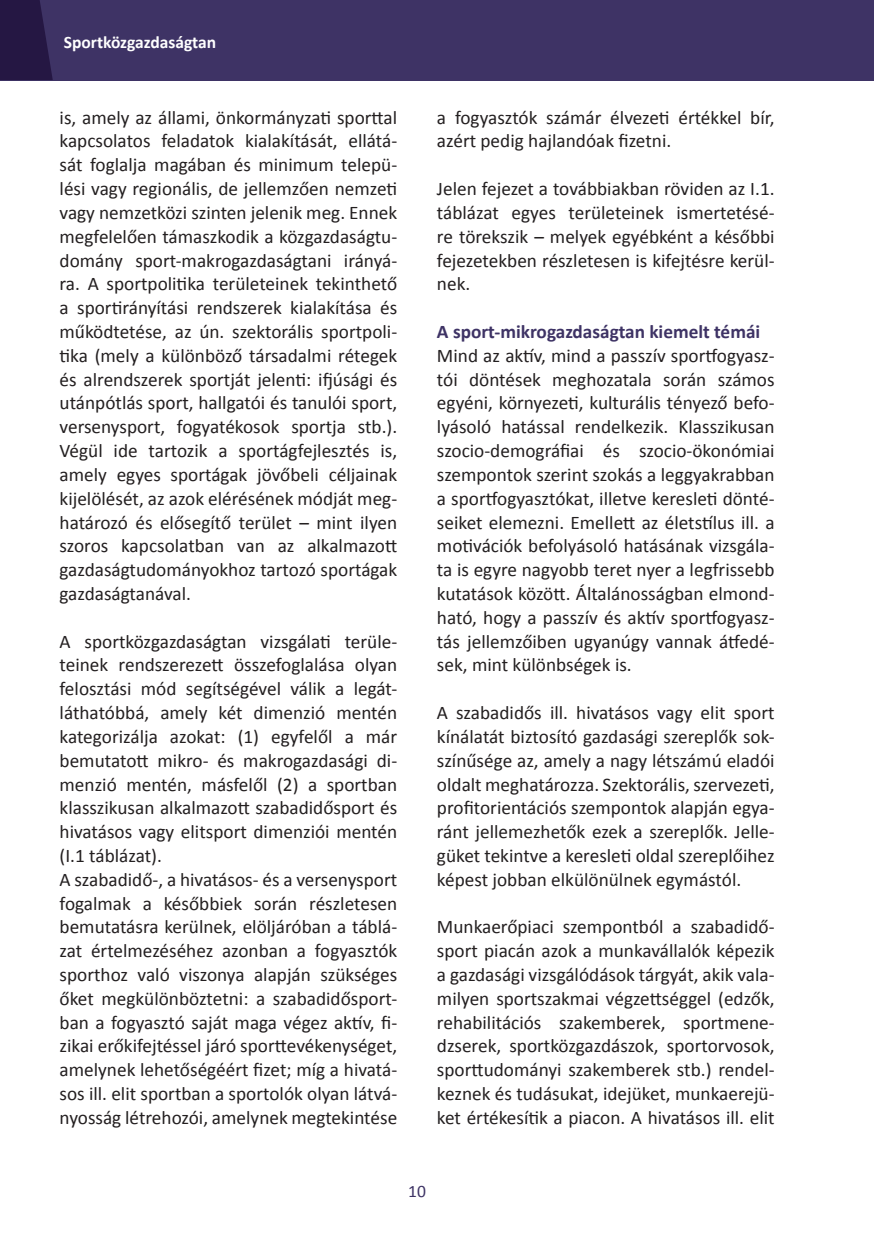
<style>
.page{position:relative;width:874px;height:1241px;background:#fff}
.page>*{position:absolute;margin:0;border:0;box-sizing:border-box;transform-origin:0 0}
.t1{font:19.25px/23.8px "Calibri";color:#231f20;text-align:justify}
.t2{font:700 19.25px "Calibri";color:#3e3365}
.t3{font:700 17.5px "Calibri";color:#fff}
.t4{font:17.5px "Calibri";color:#3e3365}
</style>
<div class="page">
<div style="left:0;top:0;width:873px;height:81px;background:#3e3365"></div>
<svg style="left:0;top:0;width:53px;height:80px;background:#281a47"></svg>
<p class="t3" style="left:64px;top:30px;width:154px">Sportközgazdaságtan</p>
<p class="t1" style="left:60px;top:105px;width:339px">is, amely az állami, önkormányzati sporttal kapcsolatos feladatok kialakítását, ellátá&shy;sát foglalja magában és minimum telepü&shy;lési vagy regionális, de jellemzően nemzeti vagy nemzetközi szinten jelenik meg. Ennek megfelelően támaszkodik a közgazdaságtu&shy;domány sport-makrogazdaságtani irányá&shy;ra. A sportpolitika területeinek tekinthető a sportirányítási rendszerek kialakítása és működtetése, az ún. szektorális sportpoli&shy;tika (mely a különböző társadalmi rétegek és alrendszerek sportját jelenti: ifjúsági és utánpótlás sport, hallgatói és tanulói sport, versenysport, fogyatékosok sportja stb.).<br>Végül ide tartozik a sportágfejlesztés is, amely egyes sportágak jövőbeli céljainak kijelölését, az azok elérésének módját meg&shy;határozó és elősegítő terület – mint ilyen szoros kapcsolatban van az alkalmazott gazdaságtudományokhoz tartozó sportágak gazdaságtanával.</p>
<p class="t1" style="left:60px;top:628px;width:339px">A sportközgazdaságtan vizsgálati terüle&shy;teinek rendszerezett összefoglalása olyan felosztási mód segítségével válik a legát&shy;láthatóbbá, amely két dimenzió mentén kategorizálja azokat: (1) egyfelől a már bemutatott mikro- és makrogazdasági di&shy;menzió mentén, másfelől (2) a sportban klasszikusan alkalmazott szabadidősport és hivatásos vagy elitsport dimenziói mentén (I.1 táblázat).</p>
<p class="t1" style="left:60px;top:866px;width:339px">A szabadidő-, a hivatásos- és a versenysport fogalmak a későbbiek során részletesen bemutatásra kerülnek, elöljáróban a táblá&shy;zat értelmezéséhez azonban a fogyasztók sporthoz való viszonya alapján szükséges őket megkülönböztetni: a szabadidősport&shy;ban a fogyasztó saját maga végez aktív, fi&shy;zikai erőkifejtéssel járó sporttevékenységet, amelynek lehetőségéért fizet; míg a hivatá&shy;sos ill. elit sportban a sportolók olyan látvá&shy;nyosság létrehozói, amelynek megtekintése</p>
<p class="t1" style="left:437px;top:105px;width:339px">a fogyasztók számár élvezeti értékkel bír, azért pedig hajlandóak fizetni.</p>
<p class="t1" style="left:437px;top:176px;width:339px">Jelen fejezet a továbbiakban röviden az I.1. táblázat egyes területeinek ismertetésé&shy;re törekszik – melyek egyébként a későbbi fejezetekben részletesen is kifejtésre kerül&shy;nek.</p>
<p class="t2" style="left:437px;top:318px;width:324px">A sport-mikrogazdaságtan kiemelt témái</p>
<p class="t1" style="left:437px;top:343px;width:339px">Mind az aktív, mind a passzív sportfogyasz&shy;tói döntések meghozatala során számos egyéni, környezeti, kulturális tényező befo&shy;lyásoló hatással rendelkezik. Klasszikusan szocio-demográfiai és szocio-ökonómiai szempontok szerint szokás a leggyakrabban a sportfogyasztókat, illetve keresleti dönté&shy;seiket elemezni. Emellett az életstílus ill. a motivációk befolyásoló hatásának vizsgála&shy;ta is egyre nagyobb teret nyer a legfrissebb kutatások között. Általánosságban elmond&shy;ható, hogy a passzív és aktív sportfogyasz&shy;tás jellemzőiben ugyanúgy vannak átfedé&shy;sek, mint különbségek is.</p>
<p class="t1" style="left:437px;top:700px;width:339px">A szabadidős ill. hivatásos vagy elit sport kínálatát biztosító gazdasági szereplők sok&shy;színűsége az, amely a nagy létszámú eladói oldalt meghatározza. Szektorális, szervezeti, profitorientációs szempontok alapján egya&shy;ránt jellemezhetők ezek a szereplők. Jelle&shy;güket tekintve a keresleti oldal szereplőihez képest jobban elkülönülnek egymástól.</p>
<p class="t1" style="left:437px;top:914px;width:339px">Munkaerőpiaci szempontból a szabadidő&shy;sport piacán azok a munkavállalók képezik a gazdasági vizsgálódások tárgyát, akik vala&shy;milyen sportszakmai végzettséggel (edzők, rehabilitációs szakemberek, sportmene&shy;dzserek, sportközgazdászok, sportorvosok, sporttudományi szakemberek stb.) rendel&shy;keznek és tudásukat, idejüket, munkaerejü&shy;ket értékesítik a piacon. A hivatásos ill. elit</p>
<p class="t4" style="left:408px;top:1178px;width:19px">10</p>
</div>
